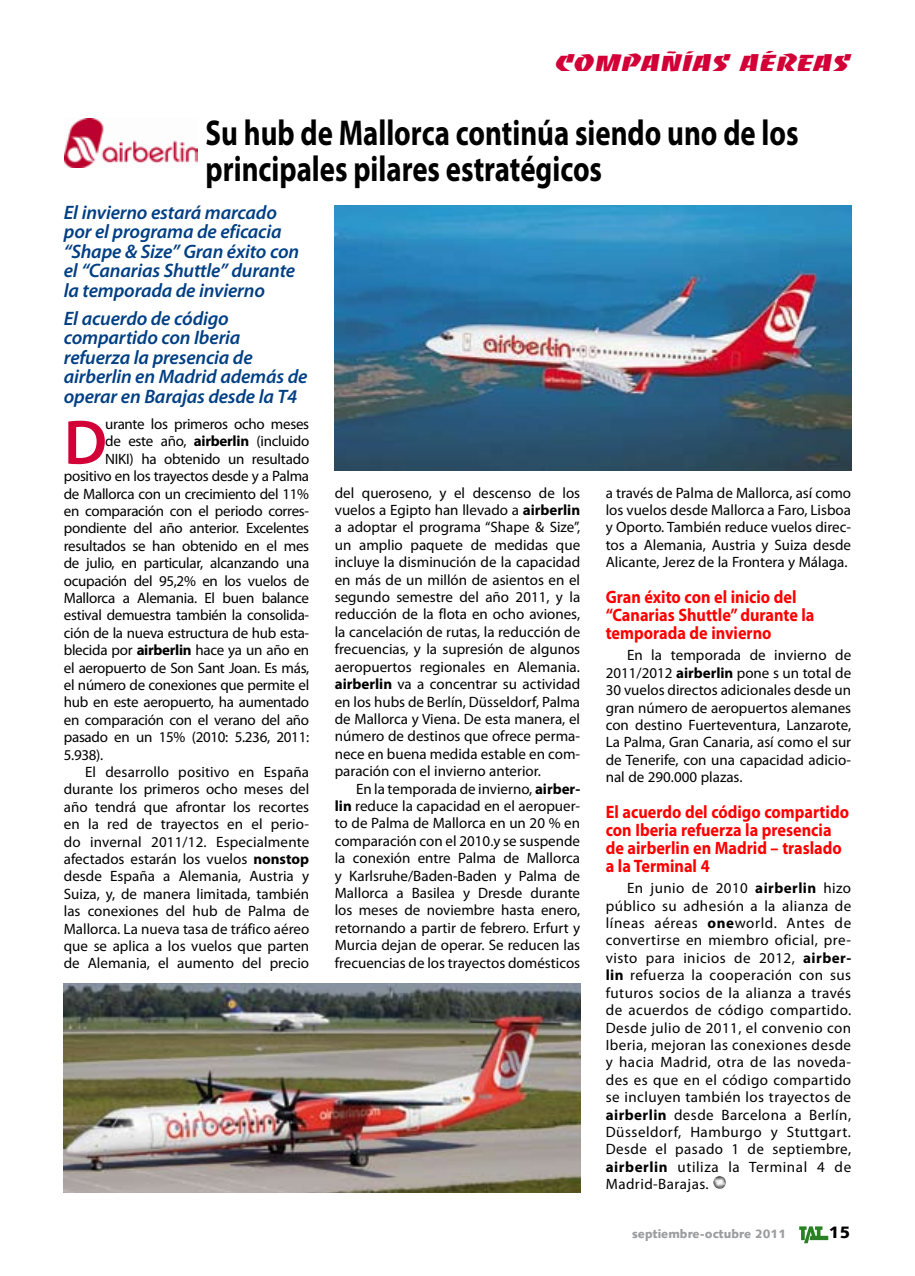
<style>
.page{position:relative;width:915px;height:1276px;background:#fff}
.page>*{position:absolute;margin:0;border:0;box-sizing:border-box;transform-origin:0 0}
.t1{font:600 63.3px "Myriad Pro";color:#d20037}
.t2{font:700 36px/36px "Myriad Pro";color:#000;scale:.8 1}
.t3{font:22.5px "Baccarat Wide";letter-spacing:-.02em;color:#d20037}
.t4{font:italic 600 19.5px/19.5px "Myriad Pro";letter-spacing:-.01em;color:#003f84}
.t5{font:700 18px/18px "Myriad Pro";color:#f00;scale:.9 1}
.t6{font:900 16.5px "Syntax";color:#000}
.t7{font:15px/17.4px "Myriad Pro";letter-spacing:-.005em;color:#000;text-align:justify}
.t8{font:900 12px "Syntax";color:#9c9d9f}
.s1{font-weight:700}
</style>
<div class="page">
<svg style="left:799px;top:1226px;width:29px;height:17px"></svg>
<img style="left:713px;top:1175px;width:13px;height:14px">
<img style="left:64px;top:119px;width:133px;height:49px">
<img style="left:334px;top:205px;width:516px;height:266px">
<img style="left:64px;top:983px;width:516px;height:209px">
<h3 class="t3" style="left:555px;top:50px;width:297px">COMPAÑÍAS AÉREAS</h3>
<h2 class="t2" style="left:205px;top:114px;width:742px">Su hub de Mallorca continúa siendo uno de los principales pilares estratégicos</h2>
<h3 class="t4" style="left:64px;top:202px;width:237px">El invierno estará marcado por el programa de eficacia “Shape &amp; Size” Gran éxito con el “Canarias Shuttle” durante la temporada de invierno</h3>
<h3 class="t4" style="left:64px;top:308px;width:245px">El acuerdo de código compartido con Iberia refuerza la presencia de airberlin en Madrid además de operar en Barajas desde la T4</h3>
<h1 class="t1" style="left:64px;top:402px;width:45px">D</h1>
<p class="t7" style="left:105px;top:415px;width:205px">urante los primeros ocho meses</p>
<p class="t7" style="left:105px;top:432px;width:205px">de este año, <span class="s1">airberlin</span> (incluido</p>
<p class="t7" style="left:105px;top:450px;width:205px">NIKI) ha obtenido un resultado</p>
<p class="t7" style="left:64px;top:467px;width:247px">positivo en los trayectos desde y a Palma</p>
<p class="t7" style="left:64px;top:484px;width:247px">de Mallorca con un crecimiento del 11%</p>
<p class="t7" style="left:64px;top:502px;width:247px">en comparación con el periodo corres-</p>
<p class="t7" style="left:64px;top:519px;width:247px">pondiente del año anterior. Excelentes</p>
<p class="t7" style="left:64px;top:537px;width:247px">resultados se han obtenido en el mes</p>
<p class="t7" style="left:64px;top:554px;width:247px">de julio, en particular, alcanzando una</p>
<p class="t7" style="left:64px;top:571px;width:247px">ocupación del 95,2% en los vuelos de</p>
<p class="t7" style="left:64px;top:589px;width:247px">Mallorca a Alemania. El buen balance</p>
<p class="t7" style="left:64px;top:606px;width:247px">estival demuestra también la consolida-</p>
<p class="t7" style="left:64px;top:624px;width:247px">ción de la nueva estructura de hub esta-</p>
<p class="t7" style="left:64px;top:641px;width:247px">blecida por <span class="s1">airberlin</span> hace ya un año en</p>
<p class="t7" style="left:64px;top:658px;width:247px">el aeropuerto de Son Sant Joan. Es más,</p>
<p class="t7" style="left:64px;top:676px;width:247px">el número de conexiones que permite el</p>
<p class="t7" style="left:64px;top:693px;width:247px">hub en este aeropuerto, ha aumentado</p>
<p class="t7" style="left:64px;top:711px;width:247px">en comparación con el verano del año</p>
<p class="t7" style="left:64px;top:728px;width:247px">pasado en un 15% (2010: 5.236, 2011:</p>
<p class="t7" style="left:64px;top:745px;width:41px">5.938).</p>
<p class="t7" style="left:85px;top:763px;width:225px">El desarrollo positivo en España</p>
<p class="t7" style="left:64px;top:780px;width:247px">durante los primeros ocho meses del</p>
<p class="t7" style="left:64px;top:798px;width:247px">año tendrá que afrontar los recortes</p>
<p class="t7" style="left:64px;top:815px;width:247px">en la red de trayectos en el perio-</p>
<p class="t7" style="left:64px;top:832px;width:247px">do invernal 2011/12. Especialmente</p>
<p class="t7" style="left:64px;top:850px;width:247px">afectados estarán los vuelos <span class="s1">nonstop</span></p>
<p class="t7" style="left:64px;top:867px;width:247px">desde España a Alemania, Austria y</p>
<p class="t7" style="left:64px;top:885px;width:247px">Suiza, y, de manera limitada, también</p>
<p class="t7" style="left:64px;top:902px;width:247px">las conexiones del hub de Palma de</p>
<p class="t7" style="left:64px;top:919px;width:247px">Mallorca. La nueva tasa de tráfico aéreo</p>
<p class="t7" style="left:64px;top:937px;width:247px">que se aplica a los vuelos que parten</p>
<p class="t7" style="left:64px;top:954px;width:247px">de Alemania, el aumento del precio</p>
<p class="t7" style="left:334px;top:484px;width:247px">del queroseno, y el descenso de los vuelos a Egipto han llevado a <span class="s1">airberlin </span>a adoptar el programa “Shape &amp; Size”, un amplio paquete de medidas que incluye la disminución de la capacidad en más de un millón de asientos en el segundo semestre del año 2011, y la reducción de la flota en ocho aviones, la cancelación de rutas, la reducción de frecuencias, y la supresión de algunos aeropuertos regionales en Alemania. <span class="s1">airberlin</span> va a concentrar su actividad en los hubs de Berlín, Düsseldorf, Palma de Mallorca y Viena. De esta manera, el número de destinos que ofrece perma&shy;nece en buena medida estable en com&shy;paración con el invierno anterior.</p>
<p class="t7" style="left:334px;top:779px;width:247px;text-indent:21px">En la temporada de invierno, <span class="s1">airber&shy;lin</span> reduce la capacidad en el aeropuer&shy;to de Palma de Mallorca en un 20 % en comparación con el 2010.y se suspende la conexión entre Palma de Mallorca y Karlsruhe/Baden-Baden y Palma de Mallorca a Basilea y Dresde durante los meses de noviembre hasta enero, retornando a partir de febrero. Erfurt y Murcia dejan de operar. Se reducen las frecuencias de los trayectos domésticos</p>
<p class="t7" style="left:605px;top:484px;width:247px">a través de Palma de Mallorca, así como los vuelos desde Mallorca a Faro, Lisboa y Oporto. También reduce vuelos direc&shy;tos a Alemania, Austria y Suiza desde Alicante, Jerez de la Frontera y Málaga.</p>
<p class="t5" style="left:605px;top:587px;width:233px">Gran éxito con el inicio del “Canarias Shuttle” durante la temporada de invierno</p>
<p class="t7" style="left:605px;top:646px;width:247px;text-indent:21px">En la temporada de invierno de 2011/2012 <span class="s1">airberlin</span> pone s un total de 30 vuelos directos adicionales desde un gran número de aeropuertos alemanes con destino Fuerteventura, Lanzarote, La Palma, Gran Canaria, así como el sur de Tenerife, con una capacidad adicio&shy;nal de 290.000 plazas.</p>
<p class="t5" style="left:605px;top:802px;width:272px">El acuerdo del código compartido con Iberia refuerza la presencia de airberlin en Madrid – traslado a la Terminal 4</p>
<p class="t7" style="left:605px;top:879px;width:247px;text-indent:21px">En junio de 2010 <span class="s1">airberlin</span> hizo público su adhesión a la alianza de líneas aéreas <span class="s1">one</span>world. Antes de convertirse en miembro oficial, pre&shy;visto para inicios de 2012, <span class="s1">airber&shy;lin</span> refuerza la cooperación con sus futuros socios de la alianza a través de acuerdos de código compartido.<br>Desde julio de 2011, el convenio con Iberia, mejoran las conexiones desde y hacia Madrid, otra de las noveda&shy;des es que en el código compartido se incluyen también los trayectos de <span class="s1">airberlin</span> desde Barcelona a Berlín, Düsseldorf, Hamburgo y Stuttgart.<br>Desde el pasado 1 de septiembre, <span class="s1">airberlin</span> utiliza la Terminal 4 de Madrid-Barajas.</p>
<p class="t8" style="left:632px;top:1227px;width:155px">septiembre-octubre 2011</p>
<p class="t6" style="left:828px;top:1222px;width:23px">15</p>
</div>
